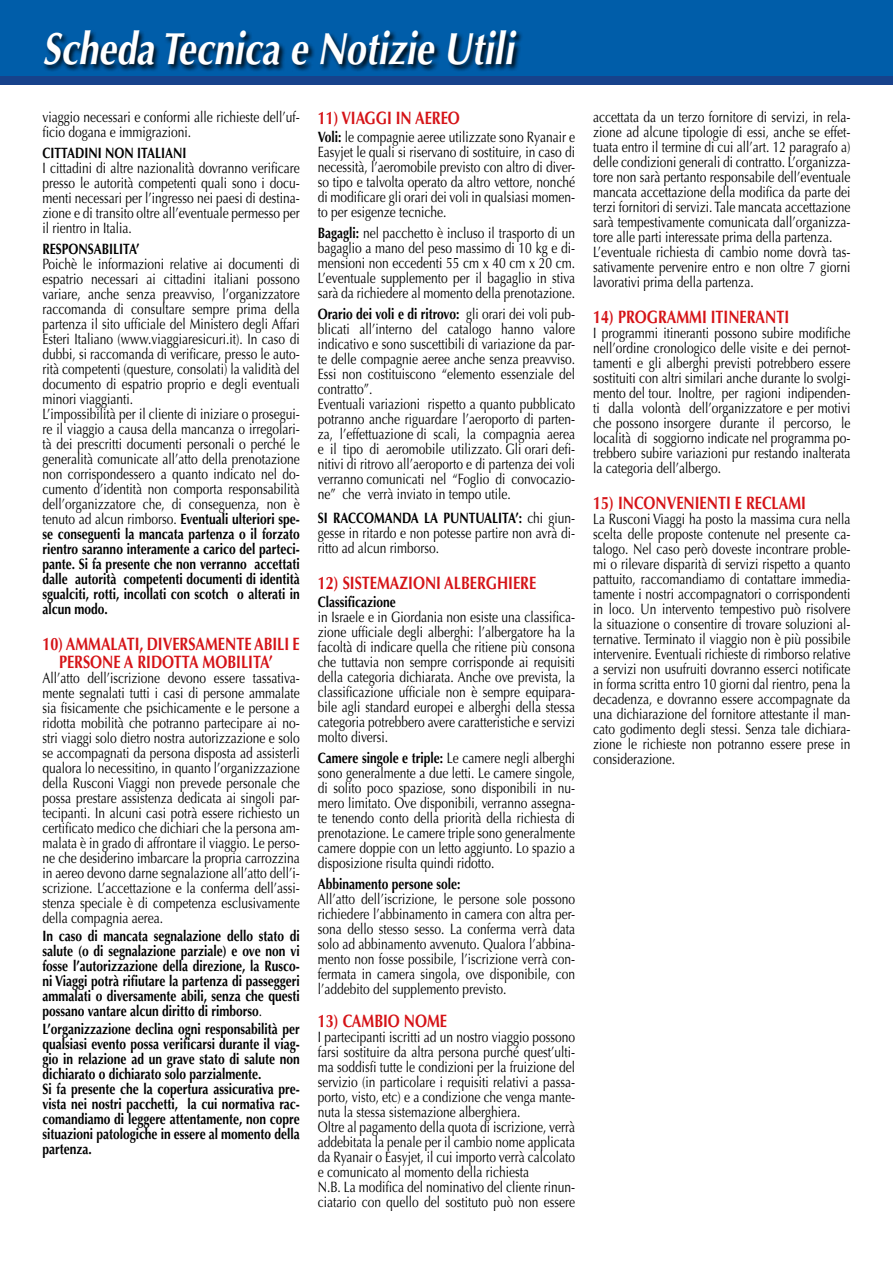
<style>
.page{position:relative;width:893px;height:1263px;background:#fff}
.page>*{position:absolute;margin:0;border:0;box-sizing:border-box;transform-origin:0 0}
.t1{font:italic 700 45px "Optima";color:#fff;scale:.8 1}
.t2{font:700 18px/18px "Optima";color:#d51317;text-align:center;scale:.8 1}
.t3{font:15px/15px "Optima";color:#000;text-align:justify;scale:.8 1}
.t4{font:700 15px/15px "Optima";color:#000;text-align:justify;scale:.8 1}
.s1{font-weight:700}
.s2{font-weight:400}
</style>
<div class="page">
<div style="left:0;top:0;width:893px;height:79px;background:#005da9"></div>
<div style="left:0;top:76px;width:893px;height:8px;background:#17428b"></div>
<div style="left:43px;top:29px;width:480px;height:43px;background:#000;opacity:.9"></div>
<h1 class="t1" style="left:43px;top:23px;width:590px">Scheda Tecnica e Notizie Utili</h1>
<p class="t3" style="left:43px;top:110px;width:323px">viaggio necessari e conformi alle richieste dell’uf&shy;ficio dogana e immigrazioni.</p>
<p class="t4" style="left:43px;top:146px;width:182px">CITTADINI NON ITALIANI</p>
<p class="t3" style="left:43px;top:161px;width:323px">I cittadini di altre nazionalità dovranno verificare presso le autorità competenti quali sono i docu&shy;menti necessari per l’ingresso nei paesi di destina&shy;zione e di transito oltre all’eventuale permesso per il rientro in Italia.</p>
<p class="t4" style="left:43px;top:242px;width:123px">RESPONSABILITA’</p>
<p class="t3" style="left:43px;top:257px;width:323px;text-align:left">Poichè le informazioni relative ai documenti di espatrio necessari ai cittadini italiani possono variare, anche senza preavviso, l’organizzatore raccomanda di consultare sempre prima della partenza il sito ufficiale del Ministero degli Affari Esteri Italiano (www.viaggiaresicuri.it). In caso di dubbi, si raccomanda di verificare, presso le auto&shy;rità competenti (questure, consolati) la validità del documento di espatrio proprio e degli eventuali minori viaggianti.<br>L’impossibilità per il cliente di iniziare o prosegui&shy;re il viaggio a causa della mancanza o irregolari&shy;tà dei prescritti documenti personali o perché le generalità comunicate all’atto della prenotazione non corrispondessero a quanto indicato nel do&shy;cumento d’identità non comporta responsabilità dell’organizzatore che, di conseguenza, non è tenuto ad alcun rimborso. <span class="s1">Eventuali ulteriori spe&shy;se conseguenti la mancata partenza o il forzato rientro saranno interamente a carico del parteci&shy;pante. Si fa presente che non verranno accettati dalle autorità competenti documenti di identità sgualciti, rotti, incollati con scotch o alterati in alcun modo.</span></p>
<p class="t2" style="left:43px;top:635px;width:323px">10) AMMALATI, DIVERSAMENTE ABILI E<br>PERSONE A RIDOTTA MOBILITA’</p>
<p class="t3" style="left:43px;top:671px;width:323px">All’atto dell’iscrizione devono essere tassativa&shy;mente segnalati tutti i casi di persone ammalate sia fisicamente che psichicamente e le persone a ridotta mobilità che potranno partecipare ai no&shy;stri viaggi solo dietro nostra autorizzazione e solo se accompagnati da persona disposta ad assisterli qualora lo necessitino, in quanto l’organizzazione della Rusconi Viaggi non prevede personale che possa prestare assistenza dedicata ai singoli par&shy;tecipanti. In alcuni casi potrà essere richiesto un certificato medico che dichiari che la persona am&shy;malata è in grado di affrontare il viaggio. Le perso&shy;ne che desiderino imbarcare la propria carrozzina in aereo devono darne segnalazione all’atto dell’i&shy;scrizione. L’accettazione e la conferma dell’assi&shy;stenza speciale è di competenza esclusivamente della compagnia aerea.</p>
<p class="t4" style="left:43px;top:929px;width:323px">In caso di mancata segnalazione dello stato di salute (o di segnalazione parziale) e ove non vi fosse l’autorizzazione della direzione, la Rusco&shy;ni Viaggi potrà rifiutare la partenza di passeggeri ammalati o diversamente abili, senza che questi possano vantare alcun diritto di rimborso<span class="s2">.</span></p>
<p class="t4" style="left:43px;top:1022px;width:323px;text-align:left">L’organizzazione declina ogni responsabilità per qualsiasi evento possa verificarsi durante il viag&shy;gio in relazione ad un grave stato di salute non dichiarato o dichiarato solo parzialmente.<br>Si fa presente che la copertura assicurativa pre&shy;vista nei nostri pacchetti, la cui normativa rac&shy;comandiamo di leggere attentamente, non copre situazioni patologiche in essere al momento della partenza.</p>
<p class="t2" style="left:318px;top:109px;width:179px">11) VIAGGI IN AEREO</p>
<p class="t3" style="left:318px;top:130px;width:323px"><span class="s1">Voli:</span> le compagnie aeree utilizzate sono Ryanair e Easyjet le quali si riservano di sostituire, in caso di necessità, l’aeromobile previsto con altro di diver&shy;so tipo e talvolta operato da altro vettore, nonché di modificare gli orari dei voli in qualsiasi momen&shy;to per esigenze tecniche.</p>
<p class="t3" style="left:318px;top:226px;width:323px"><span class="s1">Bagagli:</span> nel pacchetto è incluso il trasporto di un bagaglio a mano del peso massimo di 10 kg e di&shy;mensioni non eccedenti 55 cm x 40 cm x 20 cm.<br>L’eventuale supplemento per il bagaglio in stiva sarà da richiedere al momento della prenotazione.</p>
<p class="t3" style="left:318px;top:307px;width:323px;text-align:left"><span class="s1">Orario dei voli e di ritrovo:</span> gli orari dei voli pub&shy;blicati all’interno del catalogo hanno valore indicativo e sono suscettibili di variazione da par&shy;te delle compagnie aeree anche senza preavviso.<br>Essi non costituiscono “elemento essenziale del contratto”.<br>Eventuali variazioni rispetto a quanto pubblicato potranno anche riguardare l’aeroporto di parten&shy;za, l’effettuazione di scali, la compagnia aerea e il tipo di aeromobile utilizzato. Gli orari defi&shy;nitivi di ritrovo all’aeroporto e di partenza dei voli verranno comunicati nel “Foglio di convocazio&shy;ne” che verrà inviato in tempo utile.</p>
<p class="t3" style="left:318px;top:511px;width:323px"><span class="s1">SI RACCOMANDA LA PUNTUALITA’:</span> chi giun&shy;gesse in ritardo e non potesse partire non avrà di&shy;ritto ad alcun rimborso.</p>
<p class="t2" style="left:318px;top:574px;width:275px">12) SISTEMAZIONI ALBERGHIERE</p>
<p class="t4" style="left:318px;top:595px;width:99px">Classificazione</p>
<p class="t3" style="left:318px;top:610px;width:323px">in Israele e in Giordania non esiste una classifica&shy;zione ufficiale degli alberghi: l’albergatore ha la facoltà di indicare quella che ritiene più consona che tuttavia non sempre corrisponde ai requisiti della categoria dichiarata. Anche ove prevista, la classificazione ufficiale non è sempre equipara&shy;bile agli standard europei e alberghi della stessa categoria potrebbero avere caratteristiche e servizi molto diversi.</p>
<p class="t3" style="left:318px;top:751px;width:323px"><span class="s1">Camere singole e triple:</span> Le camere negli alberghi sono generalmente a due letti. Le camere singole, di solito poco spaziose, sono disponibili in nu&shy;mero limitato. Ove disponibili, verranno assegna&shy;te tenendo conto della priorità della richiesta di prenotazione. Le camere triple sono generalmente camere doppie con un letto aggiunto. Lo spazio a disposizione risulta quindi ridotto.</p>
<p class="t4" style="left:318px;top:877px;width:180px">Abbinamento persone sole:</p>
<p class="t3" style="left:318px;top:892px;width:323px">All’atto dell’iscrizione, le persone sole possono richiedere l’abbinamento in camera con altra per&shy;sona dello stesso sesso. La conferma verrà data solo ad abbinamento avvenuto. Qualora l’abbina&shy;mento non fosse possibile, l’iscrizione verrà con&shy;fermata in camera singola, ove disponibile, con l’addebito del supplemento previsto.</p>
<p class="t2" style="left:318px;top:1012px;width:163px">13) CAMBIO NOME</p>
<p class="t3" style="left:318px;top:1030px;width:323px;text-align:left">I partecipanti iscritti ad un nostro viaggio possono farsi sostituire da altra persona purché quest’ulti&shy;ma soddisfi tutte le condizioni per la fruizione del servizio (in particolare i requisiti relativi a passa&shy;porto, visto, etc) e a condizione che venga mante&shy;nuta la stessa sistemazione alberghiera.<br>Oltre al pagamento della quota di iscrizione, verrà addebitata la penale per il cambio nome applicata da Ryanair o Easyjet, il cui importo verrà calcolato e comunicato al momento della richiesta<br>N.B. La modifica del nominativo del cliente rinun&shy;ciatario con quello del sostituto può non essere</p>
<p class="t3" style="left:593px;top:110px;width:323px;text-align:left">accettata da un terzo fornitore di servizi, in rela&shy;zione ad alcune tipologie di essi, anche se effet&shy;tuata entro il termine di cui all’art. 12 paragrafo a) delle condizioni generali di contratto. L’organizza&shy;tore non sarà pertanto responsabile dell’eventuale mancata accettazione della modifica da parte dei terzi fornitori di servizi. Tale mancata accettazione sarà tempestivamente comunicata dall’organizza&shy;tore alle parti interessate prima della partenza.<br>L’eventuale richiesta di cambio nome dovrà tas&shy;sativamente pervenire entro e non oltre 7 giorni lavorativi prima della partenza.</p>
<p class="t2" style="left:593px;top:308px;width:247px">14) PROGRAMMI ITINERANTI</p>
<p class="t3" style="left:593px;top:326px;width:323px">I programmi itineranti possono subire modifiche nell’ordine cronologico delle visite e dei pernot&shy;tamenti e gli alberghi previsti potrebbero essere sostituiti con altri similari anche durante lo svolgi&shy;mento del tour. Inoltre, per ragioni indipenden&shy;ti dalla volontà dell’organizzatore e per motivi che possono insorgere durante il percorso, le località di soggiorno indicate nel programma po&shy;trebbero subire variazioni pur restando inalterata la categoria dell’albergo.</p>
<p class="t2" style="left:593px;top:494px;width:268px">15) INCONVENIENTI E RECLAMI</p>
<p class="t3" style="left:593px;top:512px;width:323px">La Rusconi Viaggi ha posto la massima cura nella scelta delle proposte contenute nel presente ca&shy;talogo. Nel caso però doveste incontrare proble&shy;mi o rilevare disparità di servizi rispetto a quanto pattuito, raccomandiamo di contattare immedia&shy;tamente i nostri accompagnatori o corrispondenti in loco. Un intervento tempestivo può risolvere la situazione o consentire di trovare soluzioni al&shy;ternative. Terminato il viaggio non è più possibile intervenire. Eventuali richieste di rimborso relative a servizi non usufruiti dovranno esserci notificate in forma scritta entro 10 giorni dal rientro, pena la decadenza, e dovranno essere accompagnate da una dichiarazione del fornitore attestante il man&shy;cato godimento degli stessi. Senza tale dichiara&shy;zione le richieste non potranno essere prese in considerazione.</p>
</div>
